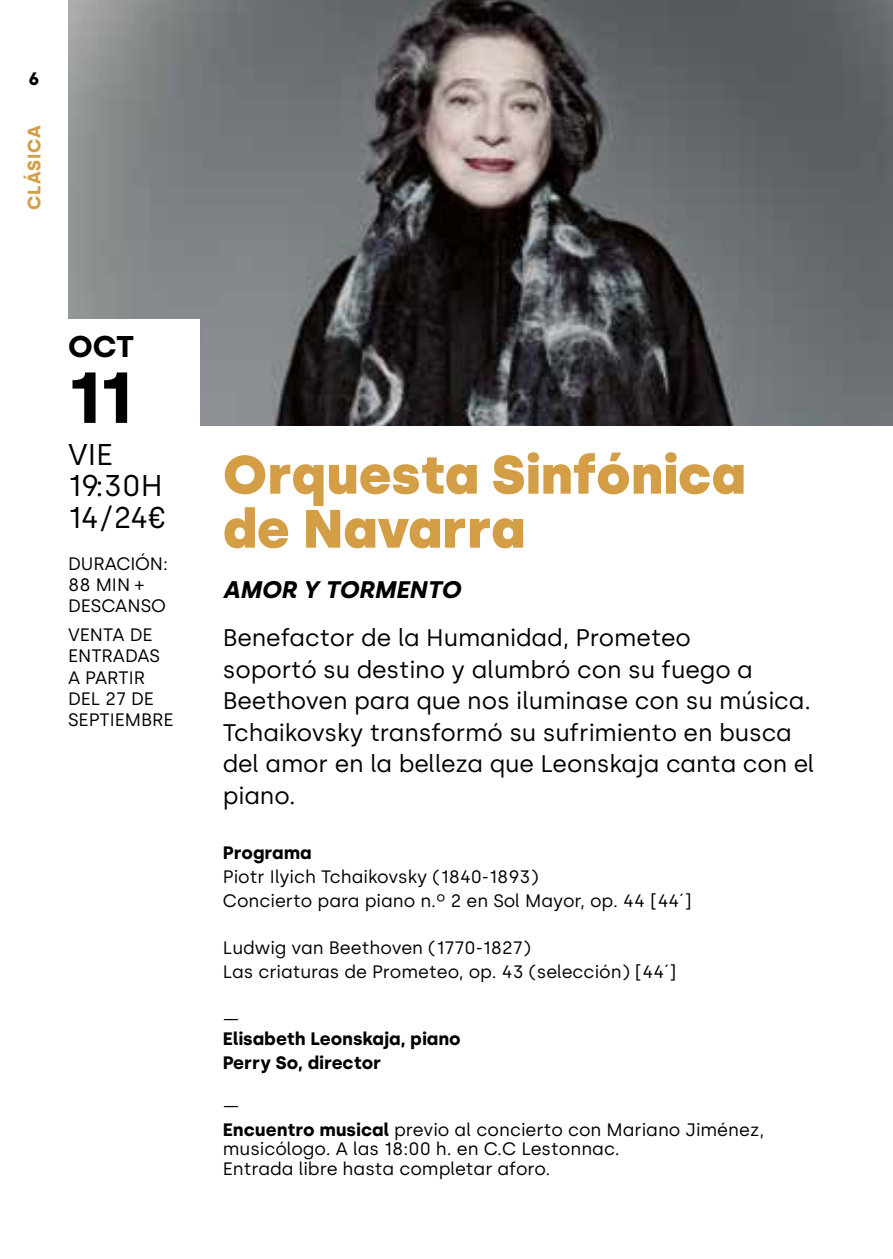
<style>
.page{position:relative;width:893px;height:1259px;background:#fff}
.page>*{position:absolute;margin:0;border:0;box-sizing:border-box;transform-origin:0 0}
.t1{font:700 72px "Silka";color:#000}
.t2{font:900 54px/54px "Silka";color:#d39e46}
.t3{font:30px/31.5px "Silka";color:#000}
.t4{font:700 30px "Silka";color:#000}
.t5{font:24px/31.5px "Silka";letter-spacing:-.005em;color:#000}
.t6{font:italic 700 24px "Silka";color:#000}
.t7{font:18px/21px "Silka";color:#000}
.t8{font:700 18px/23.7px "Silka";color:#000}
.t9{font:700 18px "Silka";letter-spacing:.05em;color:#d39e46}
.s1{font-weight:700}
</style>
<div class="page">
<img style="left:68px;top:0;width:825px;height:425px">
<div style="left:0;top:320px;width:199px;height:871px;background:#fff"></div>
<p class="t8" style="left:28px;top:67px;width:13px">6</p>
<p class="t9" style="left:23px;top:210px;width:87px;rotate:-90deg">CLÁSICA</p>
<h3 class="t4" style="left:68px;top:328px;width:68px">OCT</h3>
<h1 class="t1" style="left:68px;top:355px;width:67px">11</h1>
<h3 class="t3" style="left:68px;top:439px;width:101px">VIE<br>19:30H<br>14/24€</h3>
<p class="t7" style="left:68px;top:553px;width:101px">DURACIÓN:<br>88 MIN +<br>DESCANSO</p>
<p class="t7" style="left:68px;top:624px;width:107px">VENTA DE<br>ENTRADAS<br>A PARTIR<br>DEL 27 DE<br>SEPTIEMBRE</p>
<h2 class="t2" style="left:223px;top:447px;width:524px">Orquesta Sinfónica de Navarra</h2>
<h3 class="t6" style="left:223px;top:575px;width:239px">AMOR Y TORMENTO</h3>
<h3 class="t5" style="left:223px;top:622px;width:593px">Benefactor de la Humanidad, Prometeo<br>soportó su destino y alumbró con su fuego a Beethoven para que nos iluminase con su música.<br>Tchaikovsky transformó su sufrimiento en busca del amor en la belleza que Leonskaja canta con el piano.</h3>
<p class="t8" style="left:223px;top:841px;width:90px">Programa</p>
<p class="t7" style="left:223px;top:864px;width:470px;line-height:23.7px">Piotr Ilyich Tchaikovsky (1840-1893)<br>Concierto para piano n.º 2 en Sol Mayor, op. 44 [44´]</p>
<p class="t7" style="left:223px;top:936px;width:455px;line-height:23.7px">Ludwig van Beethoven (1770-1827)<br>Las criaturas de Prometeo, op. 43 (selección) [44´]</p>
<p class="t7" style="left:223px;top:1008px;width:18px">—</p>
<p class="t8" style="left:223px;top:1026px;width:239px">Elisabeth Leonskaja, piano<br>Perry So, director</p>
<p class="t7" style="left:223px;top:1093px;width:543px;line-height:23.7px">—<br><span class="s1">Encuentro musical</span> previo al concierto con Mariano Jiménez,</p>
<p class="t7" style="left:223px;top:1139px;width:398px;line-height:19.5px">musicólogo. A las 18:00 h. en C.C Lestonnac.<br>Entrada libre hasta completar aforo.</p>
</div>
